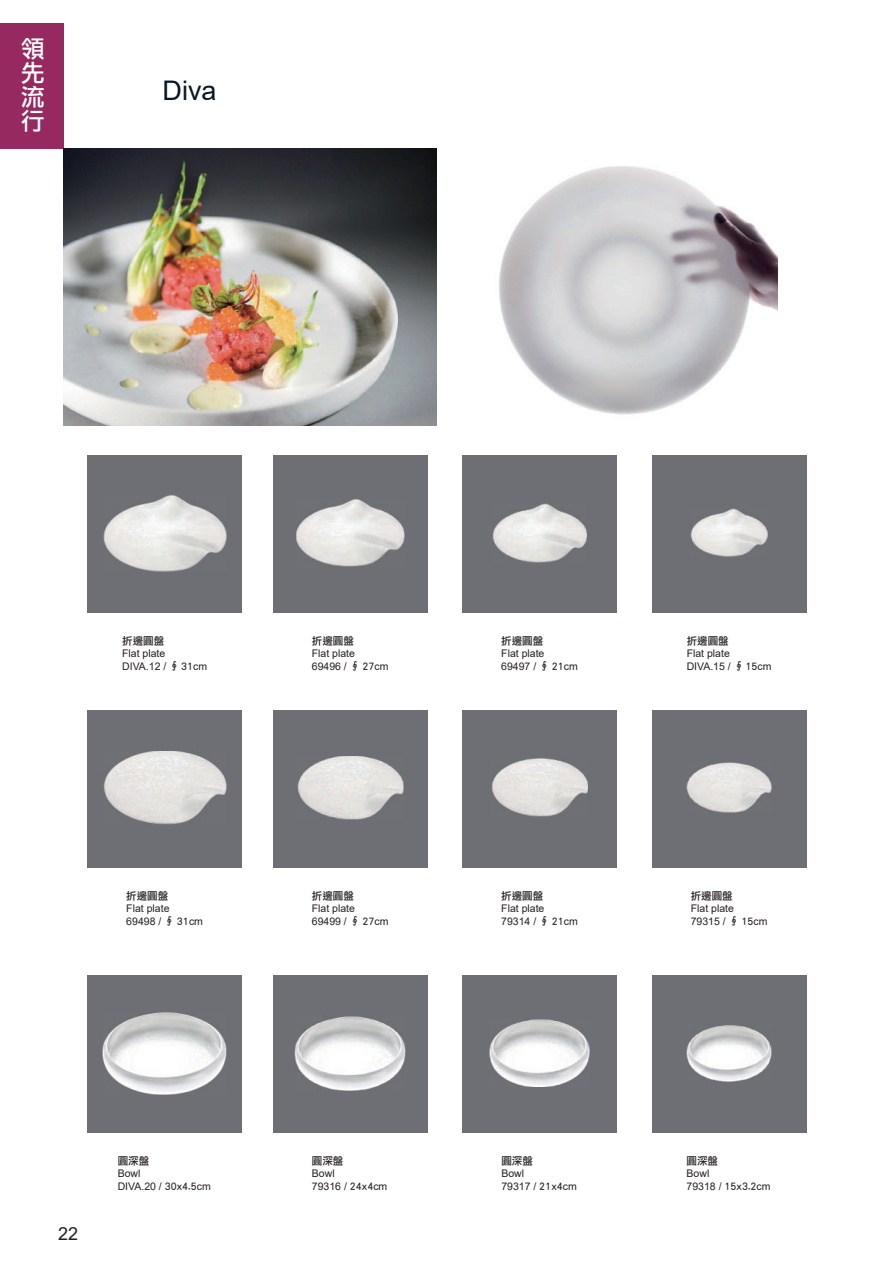
<style>
.page{position:relative;width:893px;height:1263px;background:#fff}
.page>*{position:absolute;margin:0;border:0;box-sizing:border-box;transform-origin:0 0}
.t1{font:27px "Arial";color:#071822}
.t2{font:24px/24px "DF Li Hei Md HK BF";color:#fff;text-align:justify}
.t3{font:18px "Arial";color:#231f20}
.t4{font:10.5px/12.6px "Arial";color:#231f20}
.t5{font:10.5px "DF Li Hei Md HK BF";color:#231f20}
.s1{font-family:"DF Li Hei Md HK BF"}
</style>
<div class="page">
<div style="left:0;top:23px;width:64px;height:126px;background:#952960"></div>
<div style="left:87px;top:455px;width:155px;height:157px;background:#6e6f75"></div>
<img style="left:103px;top:495px;width:123px;height:76px">
<div style="left:273px;top:455px;width:154px;height:157px;background:#6e6f75"></div>
<img style="left:296px;top:499px;width:108px;height:68px">
<div style="left:462px;top:455px;width:155px;height:157px;background:#6e6f75"></div>
<img style="left:493px;top:503px;width:93px;height:59px">
<div style="left:652px;top:455px;width:154px;height:157px;background:#6e6f75"></div>
<img style="left:691px;top:509px;width:76px;height:48px">
<div style="left:87px;top:710px;width:155px;height:157px;background:#6e6f75"></div>
<img style="left:103px;top:751px;width:123px;height:73px">
<div style="left:273px;top:710px;width:154px;height:157px;background:#6e6f75"></div>
<img style="left:297px;top:756px;width:106px;height:63px">
<div style="left:462px;top:710px;width:155px;height:157px;background:#6e6f75"></div>
<img style="left:491px;top:759px;width:97px;height:57px">
<div style="left:652px;top:710px;width:154px;height:157px;background:#6e6f75"></div>
<img style="left:687px;top:762px;width:84px;height:51px">
<div style="left:87px;top:975px;width:155px;height:157px;background:#6e6f75"></div>
<img style="left:103px;top:1012px;width:123px;height:83px">
<div style="left:273px;top:975px;width:154px;height:157px;background:#6e6f75"></div>
<img style="left:295px;top:1016px;width:110px;height:74px">
<div style="left:462px;top:975px;width:155px;height:157px;background:#6e6f75"></div>
<img style="left:489px;top:1019px;width:101px;height:68px">
<div style="left:652px;top:975px;width:154px;height:157px;background:#6e6f75"></div>
<img style="left:687px;top:1025px;width:84px;height:56px">
<img style="left:499px;top:166px;width:279px;height:249px">
<img style="left:64px;top:149px;width:373px;height:276px">
<h2 class="t2" style="left:21px;top:37px;width:25px">領先流行</h2>
<h1 class="t1" style="left:163px;top:71px;width:55px">Diva</h1>
<p class="t5" style="left:122px;top:635px;width:43px">折邊圓盤</p>
<p class="t4" style="left:122px;top:647px;width:86px">Flat plate<br>DIVA.12 / <span class="s1">∮31</span>cm</p>
<p class="t5" style="left:126px;top:890px;width:43px">折邊圓盤</p>
<p class="t4" style="left:126px;top:902px;width:78px">Flat plate<br>69498 / <span class="s1">∮ 31</span>cm</p>
<h3 class="t3" style="left:58px;top:1221px;width:22px">22</h3>
<p class="t5" style="left:118px;top:1156px;width:33px">圓深盤</p>
<p class="t4" style="left:118px;top:1167px;width:95px">Bowl<br>DIVA.20 / <span class="s1">30x4.5</span>cm</p>
<p class="t5" style="left:312px;top:635px;width:43px">折邊圓盤</p>
<p class="t4" style="left:312px;top:647px;width:78px">Flat plate<br>69496 / <span class="s1">∮ 27</span>cm</p>
<p class="t5" style="left:312px;top:890px;width:43px">折邊圓盤</p>
<p class="t4" style="left:312px;top:902px;width:78px">Flat plate<br>69499 / <span class="s1">∮ 27</span>cm</p>
<p class="t5" style="left:312px;top:1156px;width:33px">圓深盤</p>
<p class="t4" style="left:312px;top:1167px;width:77px">Bowl<br>79316 / <span class="s1">24x4</span>cm</p>
<p class="t5" style="left:501px;top:635px;width:43px">折邊圓盤</p>
<p class="t4" style="left:501px;top:647px;width:78px">Flat plate<br>69497 / <span class="s1">∮ 21</span>cm</p>
<p class="t5" style="left:687px;top:635px;width:43px">折邊圓盤</p>
<p class="t4" style="left:687px;top:647px;width:86px">Flat plate<br>DIVA.15 / <span class="s1">∮15</span>cm</p>
<p class="t5" style="left:501px;top:890px;width:43px">折邊圓盤</p>
<p class="t4" style="left:501px;top:902px;width:78px">Flat plate<br>79314 / <span class="s1">∮ 21</span>cm</p>
<p class="t5" style="left:691px;top:890px;width:43px">折邊圓盤</p>
<p class="t4" style="left:691px;top:902px;width:78px">Flat plate<br>79315 / <span class="s1">∮ 15</span>cm</p>
<p class="t5" style="left:501px;top:1156px;width:33px">圓深盤</p>
<p class="t4" style="left:501px;top:1167px;width:77px">Bowl<br>79317 / <span class="s1">21x4</span>cm</p>
<p class="t5" style="left:687px;top:1156px;width:33px">圓深盤</p>
<p class="t4" style="left:687px;top:1167px;width:85px">Bowl<br>79318 / <span class="s1">15x3.2</span>cm</p>
</div>
